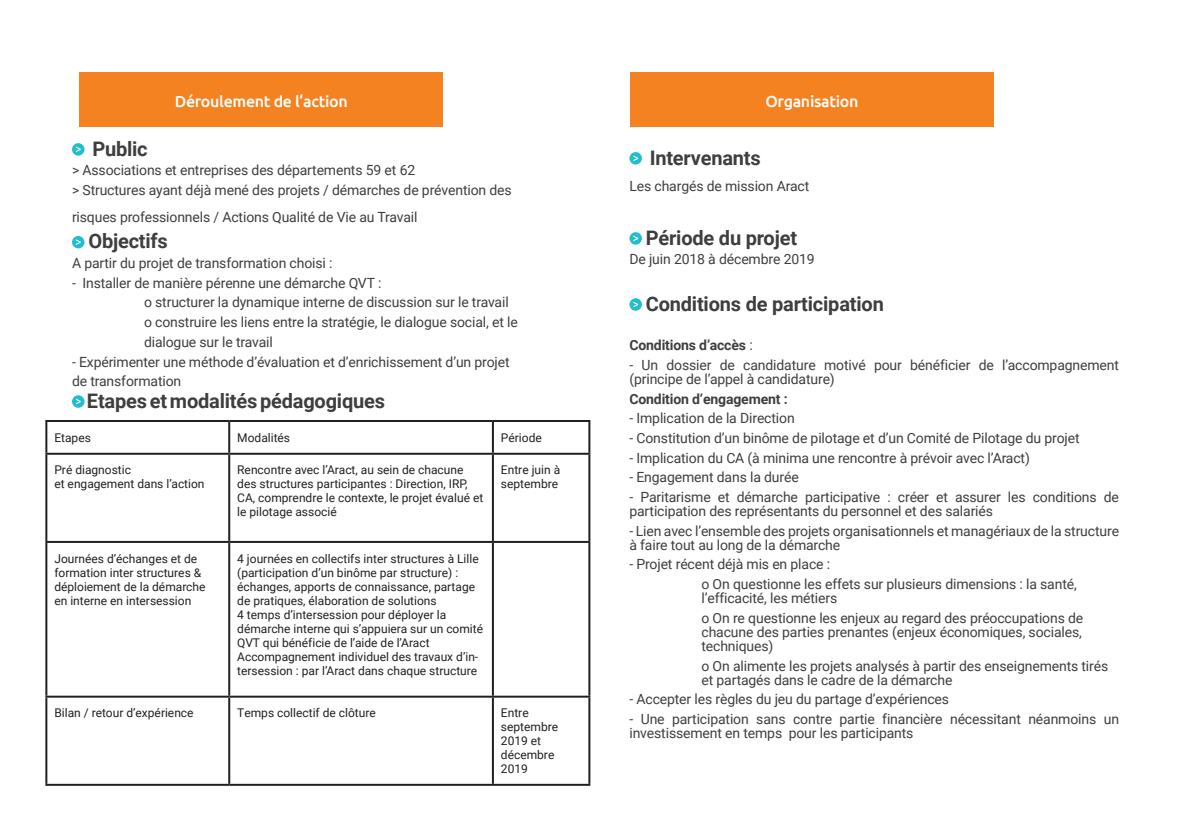
<style>
.page{position:relative;width:1191px;height:840px;background:#fff}
.page>*{position:absolute;margin:0;border:0;box-sizing:border-box;transform-origin:0 0}
.t1{font:700 20px "Roboto";letter-spacing:-.01em;color:#3e3e3f}
.t2{font:500 16px "Ubuntu";letter-spacing:-.02em;color:#fff}
.t3{font:14px/14px "Roboto";letter-spacing:-.01em;color:#3e3e3f}
.t4{font:700 14px "Roboto";letter-spacing:-.01em;color:#3e3e3f}
.t5{font:12px/14px "Roboto";color:#231f20}
.s1{font-weight:400}
</style>
<div class="page">
<div style="left:72px;top:143px;width:12px;height:12px;background:#21bece;border-radius:50%"></div>
<svg style="left:76px;top:146px;width:5px;height:6px"></svg>
<div style="left:72px;top:236px;width:12px;height:12px;background:#21bece;border-radius:50%"></div>
<svg style="left:76px;top:239px;width:5px;height:6px"></svg>
<div style="left:79px;top:72px;width:364px;height:54px;background:#f58220"></div>
<hr style="left:45px;top:420px;width:184px;height:2px;background:#231f20">
<hr style="left:45px;top:422px;width:2px;height:30px;background:#231f20">
<hr style="left:229px;top:420px;width:264px;height:2px;background:#231f20">
<hr style="left:228px;top:422px;width:2px;height:30px;background:#231f20">
<hr style="left:493px;top:420px;width:97px;height:2px;background:#231f20">
<hr style="left:492px;top:422px;width:2px;height:30px;background:#231f20">
<hr style="left:588px;top:422px;width:2px;height:30px;background:#231f20">
<hr style="left:45px;top:452px;width:184px;height:2px;background:#231f20">
<hr style="left:45px;top:454px;width:2px;height:86px;background:#231f20">
<hr style="left:229px;top:452px;width:264px;height:2px;background:#231f20">
<hr style="left:228px;top:454px;width:2px;height:86px;background:#231f20">
<hr style="left:493px;top:452px;width:97px;height:2px;background:#231f20">
<hr style="left:492px;top:454px;width:2px;height:86px;background:#231f20">
<hr style="left:588px;top:454px;width:2px;height:86px;background:#231f20">
<hr style="left:45px;top:540px;width:184px;height:2px;background:#231f20">
<hr style="left:45px;top:542px;width:2px;height:153px;background:#231f20">
<hr style="left:229px;top:540px;width:264px;height:2px;background:#231f20">
<hr style="left:228px;top:542px;width:2px;height:153px;background:#231f20">
<hr style="left:493px;top:540px;width:97px;height:2px;background:#231f20">
<hr style="left:492px;top:542px;width:2px;height:153px;background:#231f20">
<hr style="left:588px;top:542px;width:2px;height:153px;background:#231f20">
<hr style="left:45px;top:695px;width:184px;height:2px;background:#231f20">
<hr style="left:45px;top:697px;width:2px;height:86px;background:#231f20">
<hr style="left:229px;top:695px;width:264px;height:2px;background:#231f20">
<hr style="left:228px;top:697px;width:2px;height:86px;background:#231f20">
<hr style="left:493px;top:695px;width:97px;height:2px;background:#231f20">
<hr style="left:492px;top:697px;width:2px;height:86px;background:#231f20">
<hr style="left:588px;top:697px;width:2px;height:86px;background:#231f20">
<hr style="left:45px;top:783px;width:184px;height:2px;background:#231f20">
<hr style="left:229px;top:783px;width:264px;height:2px;background:#231f20">
<hr style="left:493px;top:783px;width:97px;height:2px;background:#231f20">
<div style="left:72px;top:395px;width:12px;height:12px;background:#21bece;border-radius:50%"></div>
<svg style="left:76px;top:398px;width:5px;height:6px"></svg>
<div style="left:630px;top:72px;width:363px;height:54px;background:#f58220"></div>
<div style="left:629px;top:152px;width:13px;height:12px;background:#21bece;border-radius:50%"></div>
<svg style="left:633px;top:155px;width:5px;height:6px"></svg>
<div style="left:629px;top:232px;width:13px;height:12px;background:#21bece;border-radius:50%"></div>
<svg style="left:633px;top:235px;width:5px;height:6px"></svg>
<div style="left:629px;top:298px;width:13px;height:12px;background:#21bece;border-radius:50%"></div>
<svg style="left:633px;top:301px;width:5px;height:6px"></svg>
<p class="t2" style="left:175px;top:91px;width:175px">Déroulement de l’action</p>
<p class="t1" style="left:92px;top:134px;width:57px">Public</p>
<p class="t3" style="left:72px;top:163px;width:345px">&gt; Associations et entreprises des départements 59 et 62</p>
<p class="t3" style="left:72px;top:182px;width:441px">&gt; Structures ayant déjà mené des projets / démarches de prévention des</p>
<p class="t3" style="left:72px;top:209px;width:347px">risques professionnels / Actions Qualité de Vie au Travail</p>
<p class="t1" style="left:88px;top:227px;width:81px">Objectifs</p>
<p class="t3" style="left:72px;top:255px;width:262px">A partir du projet de transformation choisi :</p>
<p class="t3" style="left:72px;top:275px;width:311px">- Installer de manière pérenne une démarche QVT :</p>
<p class="t3" style="left:144px;top:295px;width:366px">o structurer la dynamique interne de discussion sur le travail</p>
<p class="t3" style="left:144px;top:314px;width:375px">o construire les liens entre la stratégie, le dialogue social, et le</p>
<p class="t3" style="left:144px;top:334px;width:130px">dialogue sur le travail</p>
<p class="t3" style="left:72px;top:354px;width:439px">- Expérimenter une méthode d’évaluation et d’enrichissement d’un projet</p>
<p class="t3" style="left:72px;top:373px;width:111px">de transformation</p>
<p class="t1" style="left:87px;top:386px;width:299px">Etapes et modalités pédagogiques</p>
<p class="t5" style="left:54px;top:429px;width:38px">Etapes</p>
<p class="t5" style="left:237px;top:429px;width:54px">Modalités</p>
<p class="t5" style="left:501px;top:429px;width:42px">Période</p>
<p class="t5" style="left:54px;top:462px;width:78px">Pré diagnostic</p>
<p class="t5" style="left:54px;top:476px;width:152px">et engagement dans l’action</p>
<p class="t5" style="left:237px;top:462px;width:247px">Rencontre avec l’Aract, au sein de chacune des structures participantes : Direction, IRP, CA, comprendre le contexte, le projet évalué et le pilotage associé</p>
<p class="t5" style="left:501px;top:462px;width:61px">Entre juin à septembre</p>
<p class="t5" style="left:54px;top:550px;width:153px">Journées d’échanges et de formation inter structures &amp; déploiement de la démarche en interne en intersession</p>
<p class="t5" style="left:237px;top:550px;width:243px">4 journées en collectifs inter structures à Lille (participation d’un binôme par structure) : échanges, apports de connaissance, partage de pratiques, élaboration de solutions</p>
<p class="t5" style="left:237px;top:606px;width:247px">4 temps d’intersession pour déployer la démarche interne qui s’appuiera sur un comité<br>QVT qui bénéficie de l’aide de l’Aract</p>
<p class="t5" style="left:237px;top:648px;width:242px">Accompagnement individuel des travaux d’in&shy;tersession : par l’Aract dans chaque structure</p>
<p class="t5" style="left:54px;top:705px;width:141px">Bilan / retour d’expérience</p>
<p class="t5" style="left:237px;top:705px;width:140px">Temps collectif de clôture</p>
<p class="t5" style="left:501px;top:705px;width:29px">Entre</p>
<p class="t5" style="left:501px;top:719px;width:59px">septembre<br>2019 et</p>
<p class="t5" style="left:501px;top:747px;width:55px">décembre<br>2019</p>
<p class="t2" style="left:765px;top:91px;width:95px">Organisation</p>
<p class="t1" style="left:650px;top:143px;width:112px">Intervenants</p>
<p class="t3" style="left:629px;top:179px;width:181px">Les chargés de mission Aract</p>
<p class="t1" style="left:646px;top:223px;width:153px">Période du projet</p>
<p class="t3" style="left:629px;top:252px;width:187px">De juin 2018 à décembre 2019</p>
<p class="t1" style="left:646px;top:289px;width:239px">Conditions de participation</p>
<p class="t4" style="left:629px;top:335px;width:125px">Conditions d’accès <span class="s1">:</span></p>
<p class="t3" style="left:629px;top:357px;width:491px">- Un dossier de candidature motivé pour bénéficier de l’accompagnement (principe de l’appel à candidature)</p>
<p class="t4" style="left:629px;top:388px;width:160px">Condition d’engagement :</p>
<p class="t3" style="left:629px;top:410px;width:167px">- Implication de la Direction</p>
<p class="t3" style="left:629px;top:430px;width:452px">- Constitution d’un binôme de pilotage et d’un Comité de Pilotage du projet</p>
<p class="t3" style="left:629px;top:450px;width:402px">- Implication du CA (à minima une rencontre à prévoir avec l’Aract)</p>
<p class="t3" style="left:629px;top:469px;width:171px">- Engagement dans la durée</p>
<p class="t3" style="left:629px;top:489px;width:491px">- Paritarisme et démarche participative : créer et assurer les conditions de participation des représentants du personnel et des salariés</p>
<p class="t3" style="left:629px;top:523px;width:491px">- Lien avec l’ensemble des projets organisationnels et managériaux de la structure à faire tout au long de la démarche</p>
<p class="t3" style="left:629px;top:556px;width:202px">- Projet récent déjà mis en place :</p>
<p class="t3" style="left:701px;top:576px;width:377px">o On questionne les effets sur plusieurs dimensions : la santé, l’efficacité, les métiers</p>
<p class="t3" style="left:701px;top:610px;width:383px;text-align:justify">o On re questionne les enjeux au regard des préoccupations de chacune des parties prenantes (enjeux économiques, sociales, techniques)</p>
<p class="t3" style="left:701px;top:657px;width:408px">o On alimente les projets analysés à partir des enseignements tirés et partagés dans le cadre de la démarche</p>
<p class="t3" style="left:629px;top:691px;width:321px">- Accepter les règles du jeu du partage d’expériences</p>
<p class="t3" style="left:629px;top:711px;width:491px">- Une participation sans contre partie financière nécessitant néanmoins un investissement en temps pour les participants</p>
</div>
